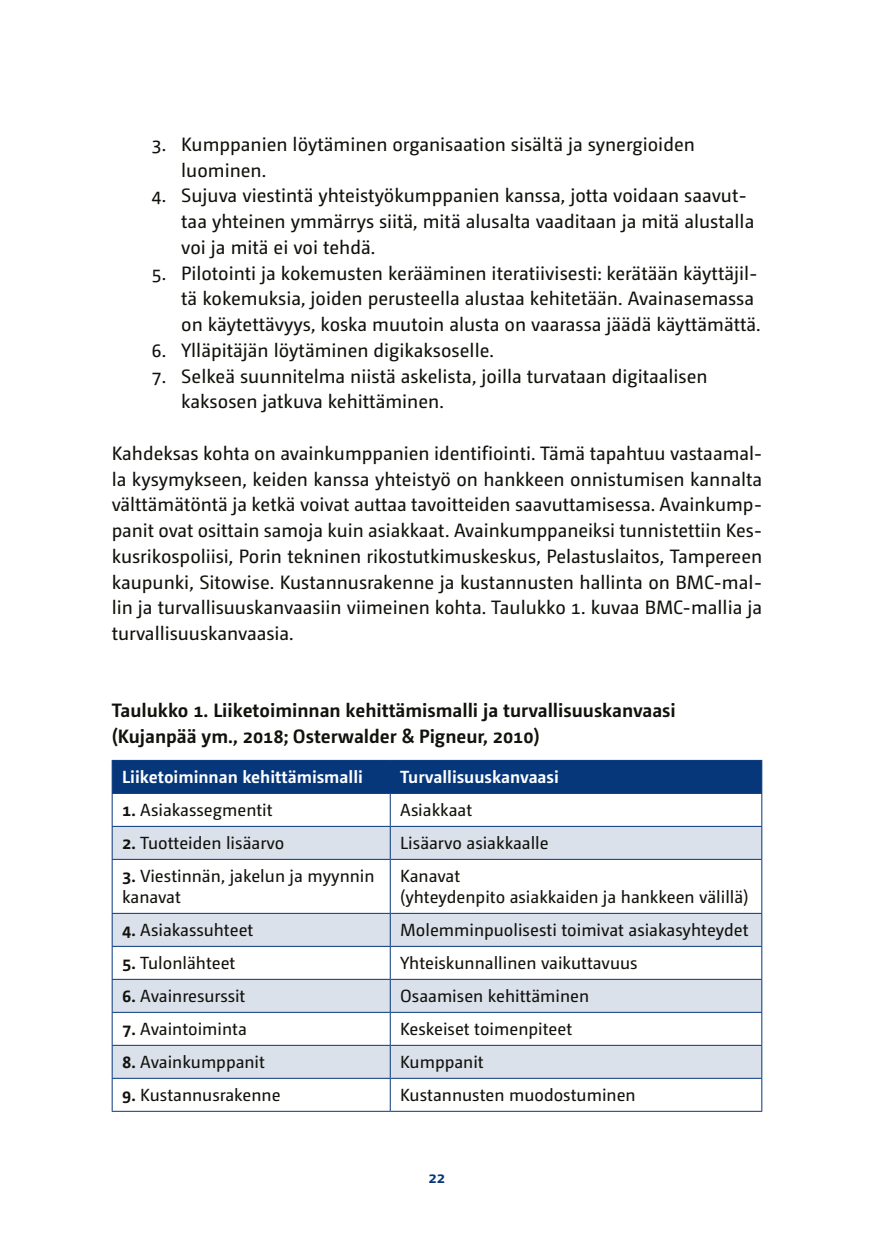
<style>
.page{position:relative;width:874px;height:1241px;background:#fff}
.page>*{position:absolute;margin:0;border:0;box-sizing:border-box;transform-origin:0 0}
.Leipäteksti{font:19.25px/25.7px "Camingo Dos";color:#12120d}
.Taulukon_otsikko{font:700 19.25px/25.7px "Camingo Dos";color:#12120d}
.Taulukko__teksti{font:17.5px/21px "Camingo Dos";color:#12120d}
.Taulukko__otsikkorivi{font:700 17.5px "Camingo Dos";color:#fff}
.t1{font:700 15.75px "Camingo Dos";color:#06377b}
.s1{font-weight:700}
</style>
<div class="page">
<div style="left:113px;top:760px;width:648px;height:32px;background:#06377b"></div>
<svg style="left:113px;top:826px;width:648px;height:251px;fill:#dae1eb"></svg>
<hr style="left:389px;top:760px;width:1px;height:32px;background:#06377b">
<hr style="left:389px;top:793px;width:1px;height:32px;background:#06377b">
<hr style="left:389px;top:826px;width:1px;height:32px;background:#06377b">
<hr style="left:389px;top:859px;width:1px;height:53px;background:#06377b">
<hr style="left:389px;top:913px;width:1px;height:32px;background:#06377b">
<hr style="left:389px;top:946px;width:1px;height:32px;background:#06377b">
<hr style="left:389px;top:979px;width:1px;height:32px;background:#06377b">
<hr style="left:389px;top:1012px;width:1px;height:32px;background:#06377b">
<hr style="left:389px;top:1045px;width:1px;height:32px;background:#06377b">
<hr style="left:389px;top:1078px;width:1px;height:32px;background:#06377b">
<hr style="left:112px;top:759px;width:278px;height:1px;background:#06377b">
<hr style="left:112px;top:760px;width:1px;height:32px;background:#06377b">
<hr style="left:390px;top:759px;width:371px;height:1px;background:#06377b">
<hr style="left:761px;top:760px;width:1px;height:32px;background:#06377b">
<hr style="left:112px;top:792px;width:278px;height:1px;background:#06377b">
<hr style="left:112px;top:793px;width:1px;height:32px;background:#06377b">
<hr style="left:390px;top:792px;width:371px;height:1px;background:#06377b">
<hr style="left:761px;top:793px;width:1px;height:32px;background:#06377b">
<hr style="left:112px;top:825px;width:278px;height:1px;background:#06377b">
<hr style="left:112px;top:826px;width:1px;height:32px;background:#06377b">
<hr style="left:390px;top:825px;width:371px;height:1px;background:#06377b">
<hr style="left:761px;top:826px;width:1px;height:32px;background:#06377b">
<hr style="left:112px;top:858px;width:278px;height:1px;background:#06377b">
<hr style="left:112px;top:859px;width:1px;height:53px;background:#06377b">
<hr style="left:390px;top:858px;width:371px;height:1px;background:#06377b">
<hr style="left:761px;top:859px;width:1px;height:53px;background:#06377b">
<hr style="left:112px;top:912px;width:278px;height:1px;background:#06377b">
<hr style="left:112px;top:913px;width:1px;height:32px;background:#06377b">
<hr style="left:390px;top:912px;width:371px;height:1px;background:#06377b">
<hr style="left:761px;top:913px;width:1px;height:32px;background:#06377b">
<hr style="left:112px;top:945px;width:278px;height:1px;background:#06377b">
<hr style="left:112px;top:946px;width:1px;height:32px;background:#06377b">
<hr style="left:390px;top:945px;width:371px;height:1px;background:#06377b">
<hr style="left:761px;top:946px;width:1px;height:32px;background:#06377b">
<hr style="left:112px;top:978px;width:278px;height:1px;background:#06377b">
<hr style="left:112px;top:979px;width:1px;height:32px;background:#06377b">
<hr style="left:390px;top:978px;width:371px;height:1px;background:#06377b">
<hr style="left:761px;top:979px;width:1px;height:32px;background:#06377b">
<hr style="left:112px;top:1011px;width:278px;height:1px;background:#06377b">
<hr style="left:112px;top:1012px;width:1px;height:32px;background:#06377b">
<hr style="left:390px;top:1011px;width:371px;height:1px;background:#06377b">
<hr style="left:761px;top:1012px;width:1px;height:32px;background:#06377b">
<hr style="left:112px;top:1044px;width:278px;height:1px;background:#06377b">
<hr style="left:112px;top:1045px;width:1px;height:32px;background:#06377b">
<hr style="left:390px;top:1044px;width:371px;height:1px;background:#06377b">
<hr style="left:761px;top:1045px;width:1px;height:32px;background:#06377b">
<hr style="left:112px;top:1077px;width:278px;height:1px;background:#06377b">
<hr style="left:112px;top:1078px;width:1px;height:32px;background:#06377b">
<hr style="left:390px;top:1077px;width:371px;height:1px;background:#06377b">
<hr style="left:761px;top:1078px;width:1px;height:32px;background:#06377b">
<hr style="left:112px;top:1110px;width:278px;height:1px;background:#06377b">
<hr style="left:390px;top:1110px;width:371px;height:1px;background:#06377b">
<p class="Leipäteksti" style="left:181px;top:131px;width:515px;text-indent:-30px">3. Kumppanien löytäminen organisaation sisältä ja synergioiden luominen.</p>
<p class="Leipäteksti" style="left:181px;top:183px;width:574px;text-indent:-30px">4. Sujuva viestintä yhteistyökumppanien kanssa, jotta voidaan saavut&shy;taa yhteinen ymmärrys siitä, mitä alusalta vaaditaan ja mitä alustalla voi ja mitä ei voi tehdä.</p>
<p class="Leipäteksti" style="left:181px;top:260px;width:580px;text-indent:-30px">5. Pilotointi ja kokemusten kerääminen iteratiivisesti: kerätään käyttäjil&shy;tä kokemuksia, joiden perusteella alustaa kehitetään. Avainasemassa on käytettävyys, koska muutoin alusta on vaarassa jäädä käyttämättä.</p>
<p class="Leipäteksti" style="left:151px;top:337px;width:344px">6. Ylläpitäjän löytäminen digikaksoselle.</p>
<p class="Leipäteksti" style="left:181px;top:363px;width:527px;text-indent:-30px">7. Selkeä suunnitelma niistä askelista, joilla turvataan digitaalisen kaksosen jatkuva kehittäminen.</p>
<p class="Leipäteksti" style="left:112px;top:440px;width:651px;text-align:justify">Kahdeksas kohta on avainkumppanien identifiointi. Tämä tapahtuu vastaamal&shy;la kysymykseen, keiden kanssa yhteistyö on hankkeen onnistumisen kannalta välttämätöntä ja ketkä voivat auttaa tavoitteiden saavuttamisessa. Avainkump&shy;panit ovat osittain samoja kuin asiakkaat. Avainkumppaneiksi tunnistettiin Kes&shy;kusrikospoliisi, Porin tekninen rikostutkimuskeskus, Pelastuslaitos, Tampereen kaupunki, Sitowise. Kustannusrakenne ja kustannusten hallinta on BMC-mal&shy;lin ja turvallisuuskanvaasiin viimeinen kohta. Taulukko 1. kuvaa BMC-mallia ja turvallisuuskanvaasia.</p>
<p class="Taulukon_otsikko" style="left:112px;top:697px;width:565px">Taulukko 1. Liiketoiminnan kehittämismalli ja turvallisuuskanvaasi (Kujanpää ym., 2018; Osterwalder &amp; Pigneur, 2010)</p>
<p class="Taulukko__otsikkorivi" style="left:122px;top:766px;width:242px">Liiketoiminnan kehittämismalli</p>
<p class="Taulukko__otsikkorivi" style="left:400px;top:766px;width:160px">Turvallisuuskanvaasi</p>
<p class="Taulukko__teksti" style="left:122px;top:799px;width:152px"><span class="s1">1.</span> Asiakassegmentit</p>
<p class="Taulukko__teksti" style="left:400px;top:799px;width:73px">Asiakkaat</p>
<p class="Taulukko__teksti" style="left:122px;top:832px;width:164px"><span class="s1">2.</span> Tuotteiden lisäarvo</p>
<p class="Taulukko__teksti" style="left:400px;top:832px;width:150px">Lisäarvo asiakkaalle</p>
<p class="Taulukko__teksti" style="left:122px;top:865px;width:254px"><span class="s1">3.</span> Viestinnän, jakelun ja myynnin kanavat</p>
<p class="Taulukko__teksti" style="left:400px;top:865px;width:350px">Kanavat<br>(yhteydenpito asiakkaiden ja hankkeen välillä)</p>
<p class="Taulukko__teksti" style="left:122px;top:919px;width:133px"><span class="s1">4.</span> Asiakassuhteet</p>
<p class="Taulukko__teksti" style="left:400px;top:919px;width:350px">Molemminpuolisesti toimivat asiakasyhteydet</p>
<p class="Taulukko__teksti" style="left:122px;top:952px;width:115px"><span class="s1">5.</span> Tulonlähteet</p>
<p class="Taulukko__teksti" style="left:400px;top:952px;width:239px">Yhteiskunnallinen vaikuttavuus</p>
<p class="Taulukko__teksti" style="left:122px;top:985px;width:125px"><span class="s1">6.</span> Avainresurssit</p>
<p class="Taulukko__teksti" style="left:400px;top:985px;width:190px">Osaamisen kehittäminen</p>
<p class="Taulukko__teksti" style="left:122px;top:1018px;width:126px"><span class="s1">7.</span> Avaintoiminta</p>
<p class="Taulukko__teksti" style="left:400px;top:1018px;width:173px">Keskeiset toimenpiteet</p>
<p class="Taulukko__teksti" style="left:122px;top:1051px;width:144px"><span class="s1">8.</span> Avainkumppanit</p>
<p class="Taulukko__teksti" style="left:400px;top:1051px;width:85px">Kumppanit</p>
<p class="Taulukko__teksti" style="left:122px;top:1084px;width:160px"><span class="s1">9.</span> Kustannusrakenne</p>
<p class="Taulukko__teksti" style="left:400px;top:1084px;width:237px">Kustannusten muodostuminen</p>
<p class="t1" style="left:428px;top:1167px;width:18px">22</p>
</div>
